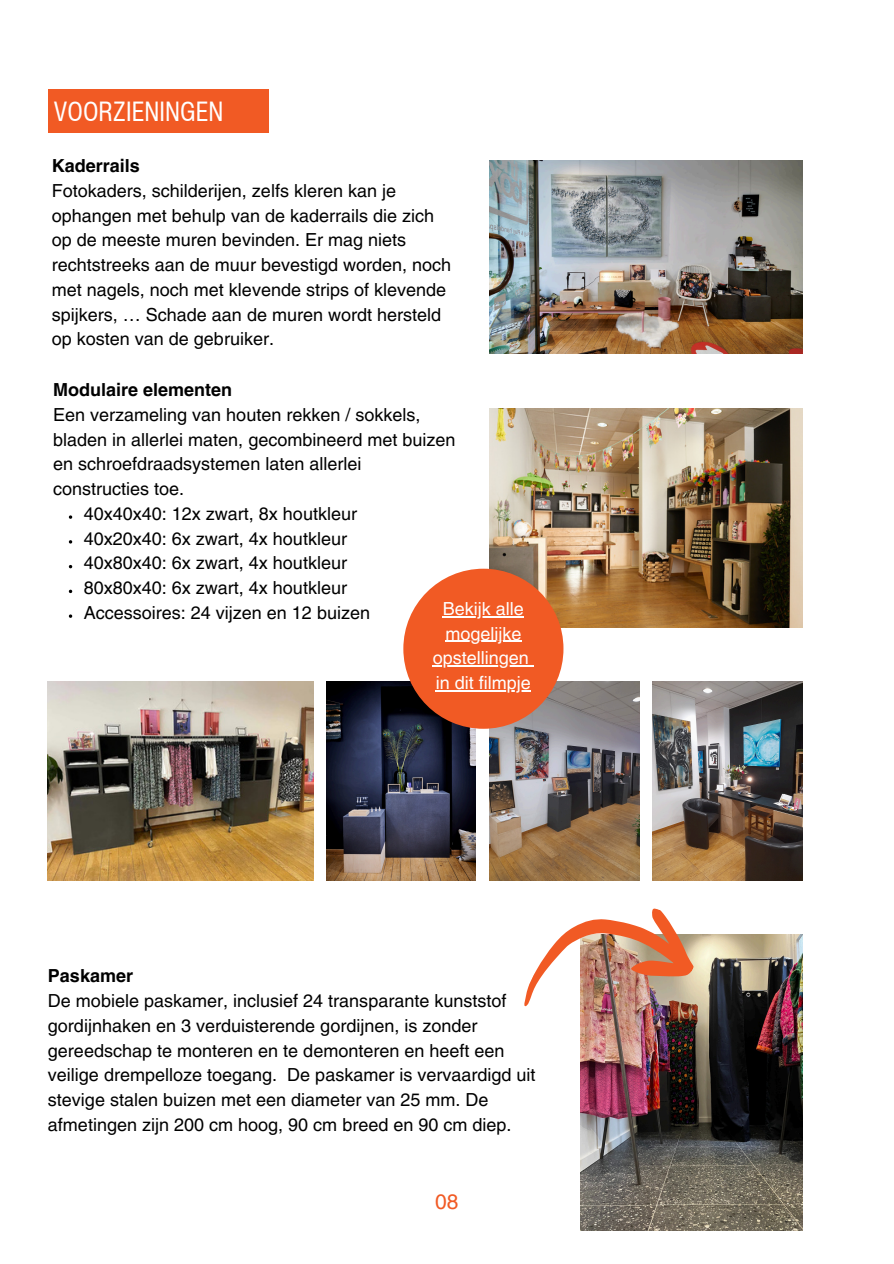
<style>
.page{position:relative;width:894px;height:1264px;background:#fff}
.page>*{position:absolute;margin:0;border:0;box-sizing:border-box;transform-origin:0 0}
.t1{font:condensed 27px "Helvetica Now Text";color:#fff}
.t2{font:21px "Helvetica LT Pro";color:#f15a24}
.t3{font:18px/24.8px "Helvetica LT Pro";color:#000}
.t4{font:18px "Helvetica LT Pro";color:#fff}
.t5{font:700 18px "Helvetica LT Pro";color:#000}
</style>
<div class="page">
<img style="left:489px;top:408px;width:313px;height:219px">
<img style="left:489px;top:160px;width:313px;height:194px">
<div style="left:48px;top:89px;width:220px;height:44px;background:#f15a24"></div>
<img style="left:48px;top:681px;width:265px;height:199px">
<img style="left:326px;top:681px;width:149px;height:199px">
<img style="left:489px;top:681px;width:150px;height:199px">
<img style="left:652px;top:681px;width:150px;height:199px">
<img style="left:580px;top:935px;width:222px;height:295px">
<img style="left:519px;top:872px;width:190px;height:192px">
<svg style="left:69px;top:515px;width:3px;height:4px"></svg>
<svg style="left:69px;top:589px;width:3px;height:4px"></svg>
<svg style="left:69px;top:614px;width:3px;height:4px"></svg>
<div style="left:403px;top:568px;width:160px;height:160px;background:#f15a24;border-radius:50%"></div>
<hr style="left:442px;top:616px;width:82px;height:1px;background:#fff">
<hr style="left:445px;top:640px;width:76px;height:2px;background:#fff">
<hr style="left:432px;top:665px;width:97px;height:1px;background:#fff">
<hr style="left:435px;top:690px;width:96px;height:1px;background:#fff">
<p class="t1" style="left:53px;top:91px;width:172px">VOORZIENINGEN</p>
<p class="t5" style="left:52px;top:159px;width:90px">Kaderrails</p>
<p class="t3" style="left:52px;top:180px;width:401px">Fotokaders, schilderijen, zelfs kleren kan je ophangen met behulp van de kaderrails die zich op de meeste muren bevinden. Er mag niets rechtstreeks aan de muur bevestigd worden, noch met nagels, noch met klevende strips of klevende spijkers, … Schade aan de muren wordt hersteld op kosten van de gebruiker.</p>
<p class="t5" style="left:53px;top:383px;width:181px">Modulaire elementen</p>
<p class="t3" style="left:53px;top:404px;width:404px">Een verzameling van houten rekken / sokkels, bladen in allerlei maten, gecombineerd met buizen en schroefdraadsystemen laten allerlei constructies toe.</p>
<p class="t3" style="left:84px;top:503px;width:275px">40x40x40: 12x zwart, 8x houtkleur</p>
<p class="t3" style="left:84px;top:527px;width:265px">40x20x40: 6x zwart, 4x houtkleur</p>
<p class="t3" style="left:84px;top:552px;width:265px">40x80x40: 6x zwart, 4x houtkleur</p>
<p class="t3" style="left:84px;top:577px;width:265px">80x80x40: 6x zwart, 4x houtkleur</p>
<p class="t3" style="left:84px;top:602px;width:288px">Accessoires: 24 vijzen en 12 buizen</p>
<p class="t4" style="left:442px;top:602px;width:83px">Bekijk alle</p>
<p class="t4" style="left:445px;top:626px;width:78px">mogelijke</p>
<p class="t4" style="left:432px;top:651px;width:98px">opstellingen</p>
<p class="t4" style="left:435px;top:676px;width:97px">in dit filmpje</p>
<p class="t5" style="left:48px;top:969px;width:87px">Paskamer</p>
<p class="t3" style="left:48px;top:990px;width:489px">De mobiele paskamer, inclusief 24 transparante kunststof gordijnhaken en 3 verduisterende gordijnen, is zonder gereedschap te monteren en te demonteren en heeft een veilige drempelloze toegang. De paskamer is vervaardigd uit stevige stalen buizen met een diameter van 25 mm. De afmetingen zijn 200 cm hoog, 90 cm breed en 90 cm diep.</p>
<h1 class="t2" style="left:435px;top:1193px;width:25px">08</h1>
</div>
